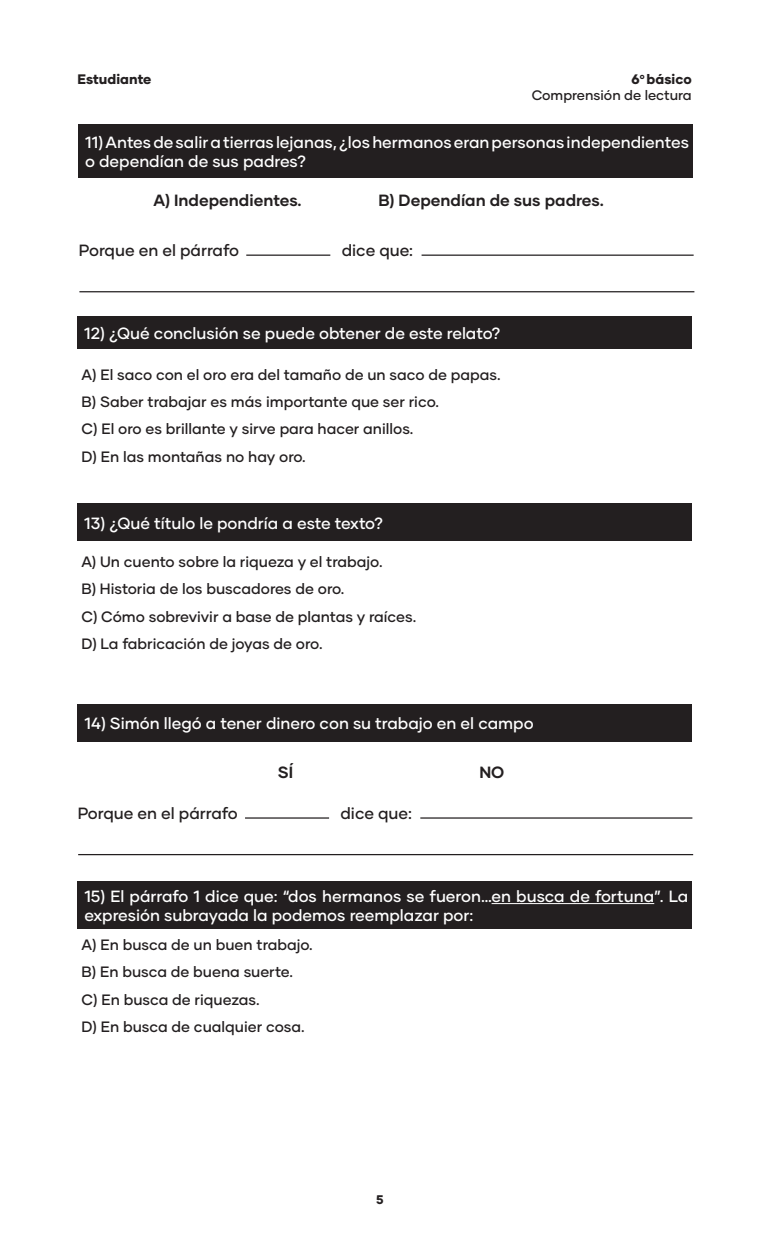
<style>
.page{position:relative;width:765px;height:1260px;background:#fff}
.page>*{position:absolute;margin:0;border:0;box-sizing:border-box;transform-origin:0 0}
.txt{font:500 16.25px/18.8px "Gilmer";color:#fff}
.bullet_check{font:500 16.25px "Gilmer";color:#231f20}
.bullet_check-2{font:700 16.25px "Gilmer";color:#231f20}
.txt-2{font:500 15px "Gilmer";color:#231f20}
.t1{font:500 13.75px/16.2px "Gilmer";color:#231f20;text-align:right}
.t2{font:800 13.75px "Gilmer";color:#231f20}
.t3{font:800 12.5px "Gilmer";color:#231f20}
.s1{font-weight:800}
</style>
<div class="page">
<div style="left:77px;top:316px;width:615px;height:33px;background:#231f20"></div>
<div style="left:77px;top:504px;width:615px;height:37px;background:#231f20"></div>
<div style="left:77px;top:881px;width:615px;height:47px;background:#231f20"></div>
<hr style="left:492px;top:903px;width:162px;height:1px;background:#fff">
<div style="left:78px;top:704px;width:614px;height:38px;background:#231f20"></div>
<div style="left:78px;top:124px;width:615px;height:54px;background:#231f20"></div>
<hr style="left:246px;top:255px;width:84px;height:1px;background:#231f20">
<hr style="left:422px;top:255px;width:272px;height:1px;background:#231f20">
<hr style="left:79px;top:291px;width:615px;height:1px;background:#231f20">
<hr style="left:245px;top:817px;width:84px;height:2px;background:#231f20">
<hr style="left:420px;top:817px;width:272px;height:2px;background:#231f20">
<hr style="left:78px;top:854px;width:615px;height:1px;background:#231f20">
<p class="t2" style="left:78px;top:70px;width:75px">Estudiante</p>
<p class="t1" style="left:532px;top:71px;width:162px"><span class="s1">6</span><sup>o</sup> <span class="s1">básico<br></span>Comprensión de lectura</p>
<p class="txt" style="left:85px;top:133px;width:605px">11) Antes de salir a tierras lejanas, ¿los hermanos eran personas independientes o dependían de sus padres?</p>
<p class="bullet_check-2" style="left:153px;top:190px;width:150px">A) Independientes.</p>
<p class="bullet_check-2" style="left:378px;top:190px;width:227px">B) Dependían de sus padres.</p>
<p class="bullet_check" style="left:79px;top:240px;width:162px">Porque en el párrafo</p>
<p class="bullet_check" style="left:342px;top:240px;width:73px">dice que:</p>
<p class="txt" style="left:84px;top:324px;width:418px">12) ¿Qué conclusión se puede obtener de este relato?</p>
<p class="txt-2" style="left:82px;top:365px;width:421px">A) El saco con el oro era del tamaño de un saco de papas.</p>
<p class="txt-2" style="left:82px;top:392px;width:359px">B) Saber trabajar es más importante que ser rico.</p>
<p class="txt-2" style="left:82px;top:420px;width:334px">C) El oro es brillante y sirve para hacer anillos.</p>
<p class="txt-2" style="left:82px;top:447px;width:226px">D) En las montañas no hay oro.</p>
<p class="txt" style="left:84px;top:514px;width:301px">13) ¿Qué título le pondría a este texto?</p>
<p class="txt-2" style="left:81px;top:552px;width:303px">A) Un cuento sobre la riqueza y el trabajo.</p>
<p class="txt-2" style="left:81px;top:580px;width:265px">B) Historia de los buscadores de oro.</p>
<p class="txt-2" style="left:81px;top:607px;width:336px">C) Cómo sobrevivir a base de plantas y raíces.</p>
<p class="txt-2" style="left:81px;top:634px;width:243px">D) La fabricación de joyas de oro.</p>
<p class="txt" style="left:85px;top:714px;width:451px">14) Simón llegó a tener dinero con su trabajo en el campo</p>
<p class="bullet_check-2" style="left:278px;top:762px;width:17px">SÍ</p>
<p class="bullet_check-2" style="left:479px;top:762px;width:27px">NO</p>
<p class="bullet_check" style="left:78px;top:803px;width:162px">Porque en el párrafo</p>
<p class="bullet_check" style="left:341px;top:803px;width:73px">dice que:</p>
<p class="txt" style="left:84px;top:887px;width:605px">15) El párrafo 1 dice que: “dos hermanos se fueron…en busca de fortuna”. La expresión subrayada la podemos reemplazar por:</p>
<p class="txt-2" style="left:81px;top:935px;width:233px">A) En busca de un buen trabajo.</p>
<p class="txt-2" style="left:81px;top:963px;width:213px">B) En busca de buena suerte.</p>
<p class="txt-2" style="left:81px;top:990px;width:180px">C) En busca de riquezas.</p>
<p class="txt-2" style="left:81px;top:1017px;width:225px">D) En busca de cualquier cosa.</p>
<p class="t3" style="left:376px;top:1192px;width:9px">5</p>
</div>
